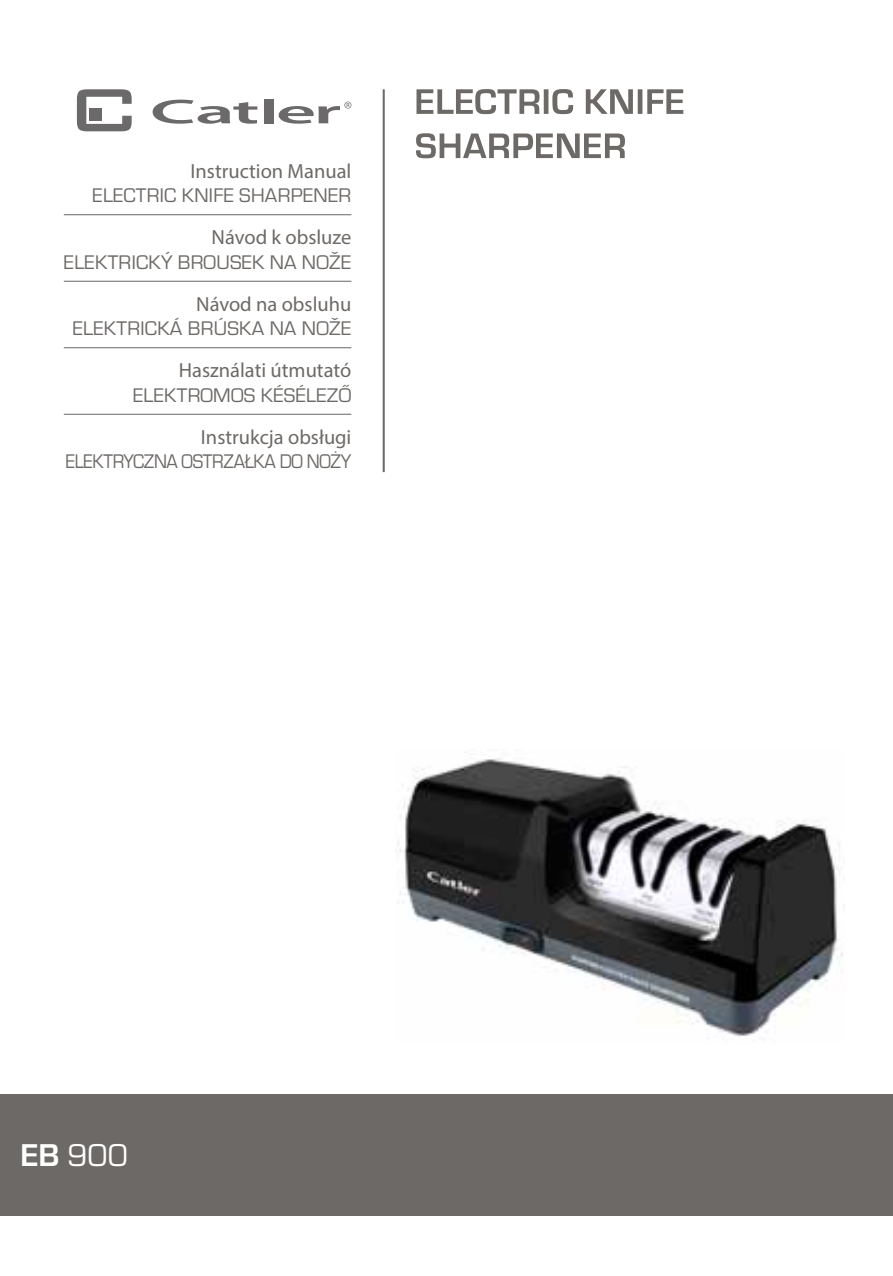
<style>
.page{position:relative;width:893px;height:1276px;background:#fff}
.page>*{position:absolute;margin:0;border:0;box-sizing:border-box;transform-origin:0 0}
.t1{font:32.7px "Eurostile TOT";color:#fff}
.t2{font:20.4px "Eurostile TOT";letter-spacing:.015em;color:#6c6966}
.t3{font:20.4px "Myriad Pro";color:#6c6966}
.t4{font:20.4px "Eurostile TOT";letter-spacing:-.015em;color:#6c6966;scale:.91 1}
.s1{font-weight:700}
</style>
<div class="page">
<hr style="left:383px;top:89px;width:2px;height:383px;background:#6c6966">
<svg style="left:153px;top:100px;width:104px;height:24px"></svg>
<div style="left:264px;top:99px;width:10px;height:24px;background:#6b696a"></div>
<svg style="left:77px;top:89px;width:55px;height:42px"></svg>
<div style="left:89px;top:108px;width:13px;height:13px;background:#6b696a"></div>
<svg style="left:279px;top:102px;width:72px;height:22px"></svg>
<svg style="left:416px;top:133px;width:209px;height:25px"></svg>
<svg style="left:416px;top:89px;width:267px;height:25px"></svg>
<div style="left:0;top:1094px;width:893px;height:122px;background:#6c6966"></div>
<hr style="left:64px;top:214px;width:287px;height:1px;background:#6c6966">
<hr style="left:64px;top:281px;width:287px;height:1px;background:#6c6966">
<hr style="left:64px;top:347px;width:287px;height:1px;background:#6c6966">
<hr style="left:64px;top:414px;width:287px;height:1px;background:#6c6966">
<img style="left:398px;top:758px;width:445px;height:281px">
<p class="t3" style="left:190px;top:158px;width:162px">Instruction Manual</p>
<p class="t2" style="left:93px;top:185px;width:260px">ELECTRIC KNIFE SHARPENER</p>
<p class="t3" style="left:212px;top:225px;width:141px">Návod k obsluze</p>
<p class="t2" style="left:64px;top:251px;width:289px">ELEKTRICKÝ BROUSEK NA NOŽE</p>
<p class="t3" style="left:196px;top:291px;width:157px">Návod na obsluhu</p>
<p class="t2" style="left:73px;top:318px;width:280px">ELEKTRICKÁ BRÚSKA NA NOŽE</p>
<p class="t3" style="left:179px;top:358px;width:174px">Használati útmutató</p>
<p class="t2" style="left:133px;top:384px;width:220px">ELEKTROMOS KÉSÉLEZŐ</p>
<p class="t3" style="left:201px;top:424px;width:152px">Instrukcja obsługi</p>
<p class="t4" style="left:66px;top:450px;width:315px">ELEKTRYCZNA OSTRZAŁKA DO NOŻY</p>
<h1 class="t1" style="left:21px;top:1138px;width:108px"><span class="s1">EB</span> 900</h1>
</div>
